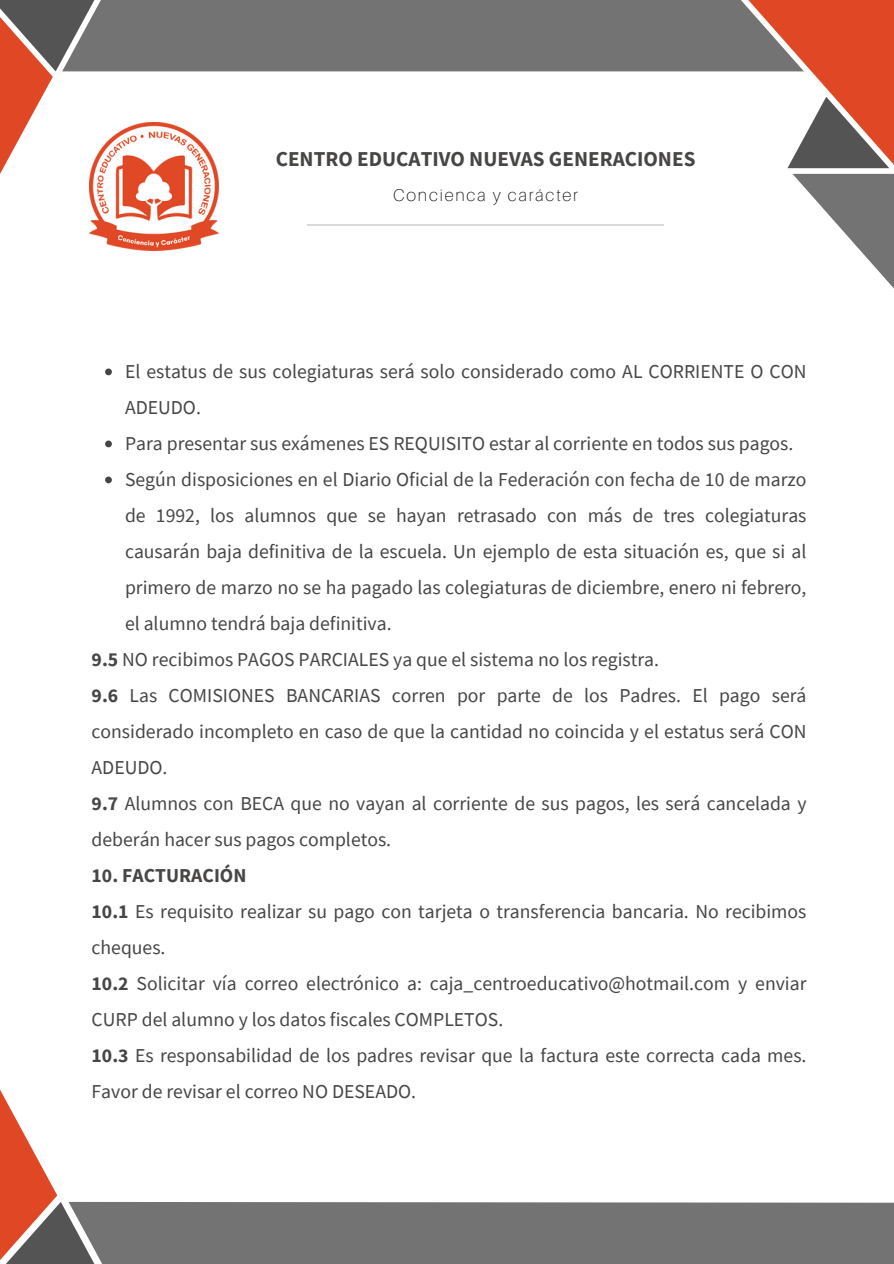
<style>
.page{position:relative;width:894px;height:1264px;background:#fff}
.page>*{position:absolute;margin:0;border:0;box-sizing:border-box;transform-origin:0 0}
.t1{font:700 21.15px "Source Sans Pro";color:#474645}
.t2{font:19.65px/36px "Source Sans Pro";color:#474645}
.t3{font:100 17.1px "Aileron";letter-spacing:.105em;color:#000}
.s1{font-weight:700}
</style>
<div class="page">
<svg style="left:792px;top:174px;width:101px;height:114px"></svg>
<svg style="left:748px;top:0;width:145px;height:168px"></svg>
<svg style="left:0;top:0;width:94px;height:174px"></svg>
<div style="left:62px;top:0;width:741px;height:71px;background:#737373"></div>
<svg style="left:0;top:1090px;width:68px;height:173px"></svg>
<div style="left:68px;top:1201px;width:825px;height:62px;background:#737373"></div>
<svg style="left:105px;top:368px;width:7px;height:7px"></svg>
<svg style="left:105px;top:440px;width:7px;height:7px"></svg>
<svg style="left:105px;top:476px;width:7px;height:7px"></svg>
<hr style="left:307px;top:224px;width:356px;height:2px;background:#d9d9d9">
<img style="left:89px;top:122px;width:130px;height:129px">
<p class="t1" style="left:275px;top:145px;width:421px">CENTRO EDUCATIVO NUEVAS GENERACIONES</p>
<p class="t3" style="left:393px;top:184px;width:186px">Concienca y carácter</p>
<p class="t2" style="left:125px;top:352px;width:682px">El estatus de sus colegiaturas será solo considerado como AL CORRIENTE O CON<br>ADEUDO.</p>
<p class="t2" style="left:125px;top:424px;width:669px">Para presentar sus exámenes ES REQUISITO estar al corriente en todos sus pagos.</p>
<h1 class="t2" style="left:125px;top:460px;width:682px;text-align:justify">Según disposiciones en el Diario Oficial de la Federación con fecha de 10 de marzo de 1992, los alumnos que se hayan retrasado con más de tres colegiaturas causarán baja definitiva de la escuela. Un ejemplo de esta situación es, que si al primero de marzo no se ha pagado las colegiaturas de diciembre, enero ni febrero, el alumno tendrá baja definitiva.</h1>
<p class="t2" style="left:92px;top:640px;width:716px"><span class="s1">9.5</span> NO recibimos PAGOS PARCIALES ya que el sistema no los registra.<br><span class="s1">9.6</span> Las COMISIONES BANCARIAS corren por parte de los Padres. El pago será considerado incompleto en caso de que la cantidad no coincida y el estatus será CON ADEUDO.<br><span class="s1">9.7</span> Alumnos con BECA que no vayan al corriente de sus pagos, les será cancelada y deberán hacer sus pagos completos.</p>
<p class="t2" style="left:92px;top:856px;width:716px"><span class="s1">10. FACTURACIÓN<br>10.1</span> Es requisito realizar su pago con tarjeta o transferencia bancaria. No recibimos cheques.<br><span class="s1">10.2</span> Solicitar vía correo electrónico a: caja_centroeducativo@hotmail.com y enviar CURP del alumno y los datos fiscales COMPLETOS.<br><span class="s1">10.3</span> Es responsabilidad de los padres revisar que la factura este correcta cada mes.<br>Favor de revisar el correo NO DESEADO.</p>
</div>
